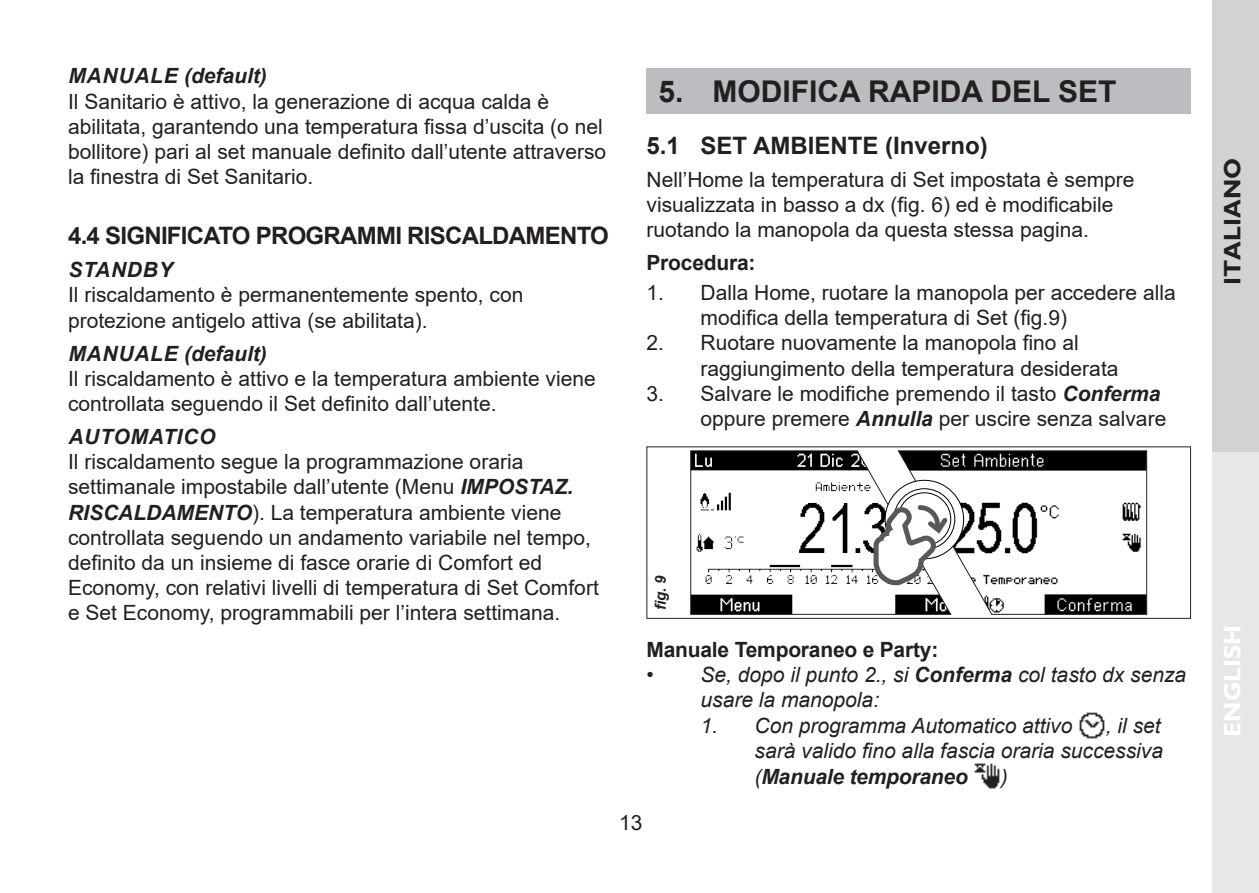
<style>
.page{position:relative;width:1259px;height:893px;background:#fff}
.page>*{position:absolute;margin:0;border:0;box-sizing:border-box;transform-origin:0 0}
.t1{font:700 30px "Arial";color:#231f20}
.testi{font:700 24px "Arial";letter-spacing:-.03em;color:#231f20}
.testi-2{font:700 24px "Arial";color:#231f20}
.t2{font:700 24px "Gill Sans Std";color:#231f20}
.t3{font:700 24px "Gill Sans Std";color:#fff}
.testi-3{font:21px/25.2px "Arial";color:#231f20}
.t4{font:italic 21px/25.5px "Arial";color:#231f20}
.testi-4{font:italic 700 21px "Arial";letter-spacing:.035em;color:#231f20}
.t5{font:700 21px "Arial";letter-spacing:-.01em;color:#231f20}
.t6{font:italic 700 15px "Arial";color:#231f20}
.s1{font-weight:700;font-style:italic}
.s2{font-weight:700}
</style>
<div class="page">
<div style="left:1212px;top:451px;width:47px;height:442px;background:#e6e7e9"></div>
<div style="left:1212px;top:0;width:47px;height:451px;background:#d1d2d4"></div>
<img style="left:1079px;top:712px;width:26px;height:27px">
<img style="left:974px;top:763px;width:26px;height:26px">
<div style="left:646px;top:446px;width:545px;height:173px;border:1px solid #231f20"></div>
<svg style="left:690px;top:450px;width:457px;height:165px"></svg>
<div style="left:646px;top:68px;width:545px;height:46px;background:#bcbdc0"></div>
<p class="testi-4" style="left:68px;top:62px;width:200px">MANUALE (default)</p>
<p class="testi-3" style="left:68px;top:88px;width:540px">Il Sanitario è attivo, la generazione di acqua calda è abilitata, garantendo una temperatura fissa d’uscita (o nel bollitore) pari al set manuale definito dall’utente attraverso la finestra di Set Sanitario.</p>
<p class="testi" style="left:68px;top:219px;width:542px">4.4 SIGNIFICATO PROGRAMMI RISCALDAMENTO</p>
<p class="testi-4" style="left:68px;top:256px;width:106px">STANDBY</p>
<p class="testi-3" style="left:68px;top:282px;width:457px">Il riscaldamento è permanentemente spento, con protezione antigelo attiva (se abilitata).</p>
<p class="testi-4" style="left:68px;top:339px;width:200px">MANUALE (default)</p>
<p class="testi-3" style="left:68px;top:366px;width:529px">Il riscaldamento è attivo e la temperatura ambiente viene controllata seguendo il Set definito dall’utente.</p>
<p class="testi-4" style="left:68px;top:423px;width:149px">AUTOMATICO</p>
<p class="testi-3" style="left:68px;top:449px;width:532px">Il riscaldamento segue la programmazione oraria settimanale impostabile dall’utente (Menu <span class="s1">IMPOSTAZ.<br>RISCALDAMENTO</span>). La temperatura ambiente viene controllata seguendo un andamento variabile nel tempo, definito da un insieme di fasce orarie di Comfort ed Economy, con relativi livelli di temperatura di Set Comfort e Set Economy, programmabili per l’intera settimana.</p>
<p class="t1" style="left:658px;top:70px;width:459px">5. MODIFICA RAPIDA DEL SET</p>
<p class="testi-2" style="left:646px;top:128px;width:343px">5.1 SET AMBIENTE (Inverno)</p>
<p class="testi-3" style="left:646px;top:166px;width:489px">Nell’Home la temperatura di Set impostata è sempre visualizzata in basso a dx (fig. 6) ed è modificabile ruotando la manopola da questa stessa pagina.</p>
<p class="t5" style="left:646px;top:248px;width:110px">Procedura:</p>
<p class="testi-3" style="left:700px;top:280px;width:477px;text-indent:-54px">1. Dalla Home, ruotare la manopola per accedere alla modifica della temperatura di Set (fig.9)</p>
<p class="testi-3" style="left:700px;top:330px;width:419px;text-indent:-54px">2. Ruotare nuovamente la manopola fino al raggiungimento della temperatura desiderata</p>
<p class="testi-3" style="left:646px;top:381px;width:521px;text-align:right">3. Salvare le modifiche premendo il tasto <span class="s1">Conferma </span>oppure premere <span class="s1">Annulla</span> per uscire senza salvare</p>
<p class="t6" style="left:650px;top:610px;width:37px;rotate:-90deg">fig. 9</p>
<p class="t5" style="left:646px;top:635px;width:293px">Manuale Temporaneo e Party:</p>
<p class="t4" style="left:700px;top:662px;width:487px;text-indent:-54px">• Se, dopo il punto 2., si <span class="s2">Conferma</span> col tasto dx senza usare la manopola:</p>
<p class="t4" style="left:700px;top:713px;width:373px">1. Con programma Automatico attivo</p>
<p class="t4" style="left:754px;top:713px;width:410px;text-align:justify;text-indent:351px">, il set sarà valido fino alla fascia oraria successiva (<span class="s2">Manuale temporaneo</span></p>
<p class="t4" style="left:1000px;top:764px;width:8px">)</p>
<p class="testi-3" style="left:619px;top:810px;width:25px">13</p>
<p class="t2" style="left:1218px;top:285px;width:128px;rotate:-90deg">ITALIANO</p>
<p class="t3" style="left:1218px;top:737px;width:114px;rotate:-90deg">ENGLISH</p>
</div>
